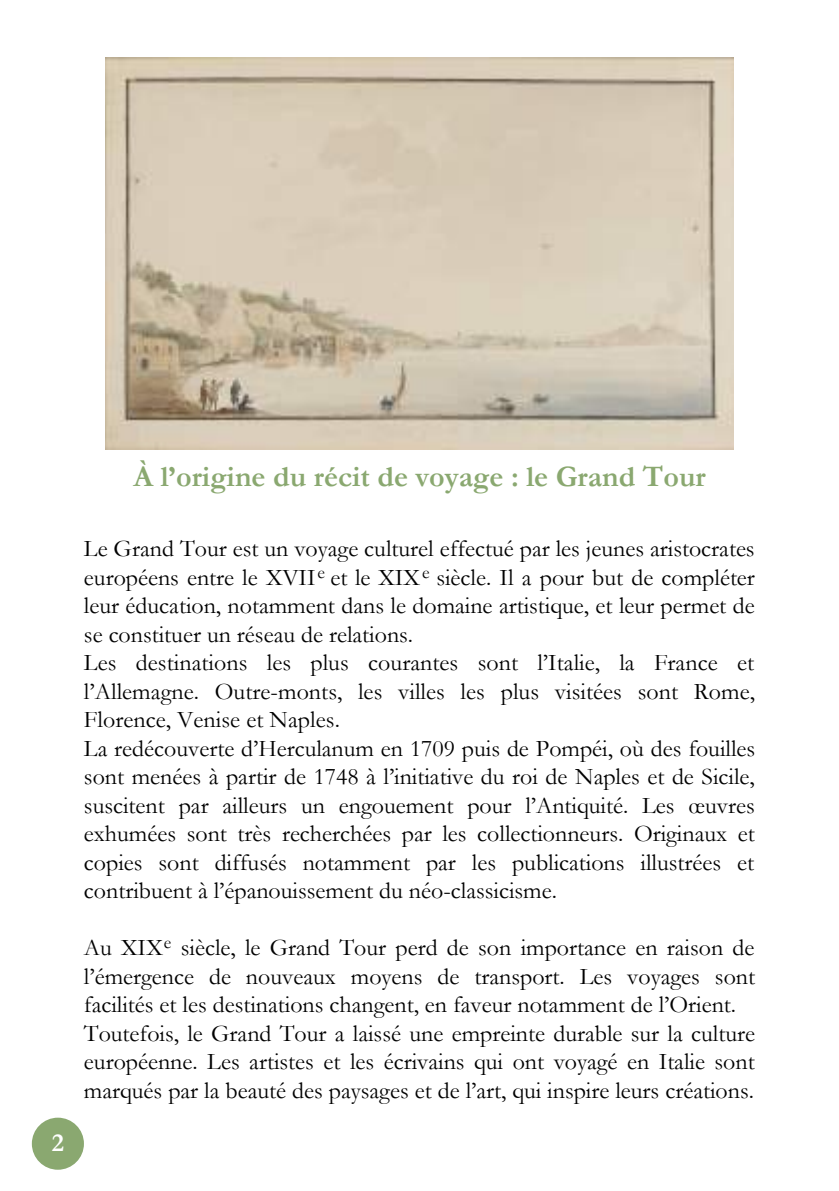
<style>
.page{position:relative;width:839px;height:1191px;background:#fff}
.page>*{position:absolute;margin:0;border:0;box-sizing:border-box;transform-origin:0 0}
.t1{font:700 30px "Garamond";color:#8aa870}
.t2{font:700 26px "Garamond";color:#fff}
.t3{font:24px/28.4px "Garamond";color:#000}
.t4{font:18px "Garamond";color:#000}
</style>
<div class="page">
<img style="left:105px;top:58px;width:629px;height:391px">
<div style="left:32px;top:1118px;width:52px;height:52px;background:#8aa870;border-radius:50%"></div>
<p class="t2" style="left:52px;top:1129px;width:14px">2</p>
<p class="t1" style="left:134px;top:460px;width:573px">À l’origine du récit de voyage : le Grand Tour</p>
<p class="t3" style="left:84px;top:535px;width:672px">Le Grand Tour est un voyage culturel effectué par les jeunes aristocrates européens entre le XVII et le XIX siècle. Il a pour but de compléter leur éducation, notamment dans le domaine artistique, et leur permet de se constituer un réseau de relations.<br>Les destinations les plus courantes sont l’Italie, la France et l’Allemagne. Outre-monts, les villes les plus visitées sont Rome, Florence, Venise et Naples.<br>La redécouverte d’Herculanum en 1709 puis de Pompéi, où des fouilles sont menées à partir de 1748 à l’initiative du roi de Naples et de Sicile, suscitent par ailleurs un engouement pour l’Antiquité. Les œuvres exhumées sont très recherchées par les collectionneurs. Originaux et copies sont diffusés notamment par les publications illustrées et contribuent à l’épanouissement du néo-classicisme.</p>
<p class="t3" style="left:84px;top:934px;width:672px">Au XIX siècle, le Grand Tour perd de son importance en raison de l’émergence de nouveaux moyens de transport. Les voyages sont facilités et les destinations changent, en faveur notamment de l’Orient.<br>Toutefois, le Grand Tour a laissé une empreinte durable sur la culture européenne. Les artistes et les écrivains qui ont voyagé en Italie sont marqués par la beauté des paysages et de l’art, qui inspire leurs créations.</p>
<p class="t4" style="left:317px;top:562px;width:9px">e</p>
<p class="t4" style="left:422px;top:562px;width:9px">e</p>
<p class="t4" style="left:164px;top:933px;width:9px">e</p>
</div>
